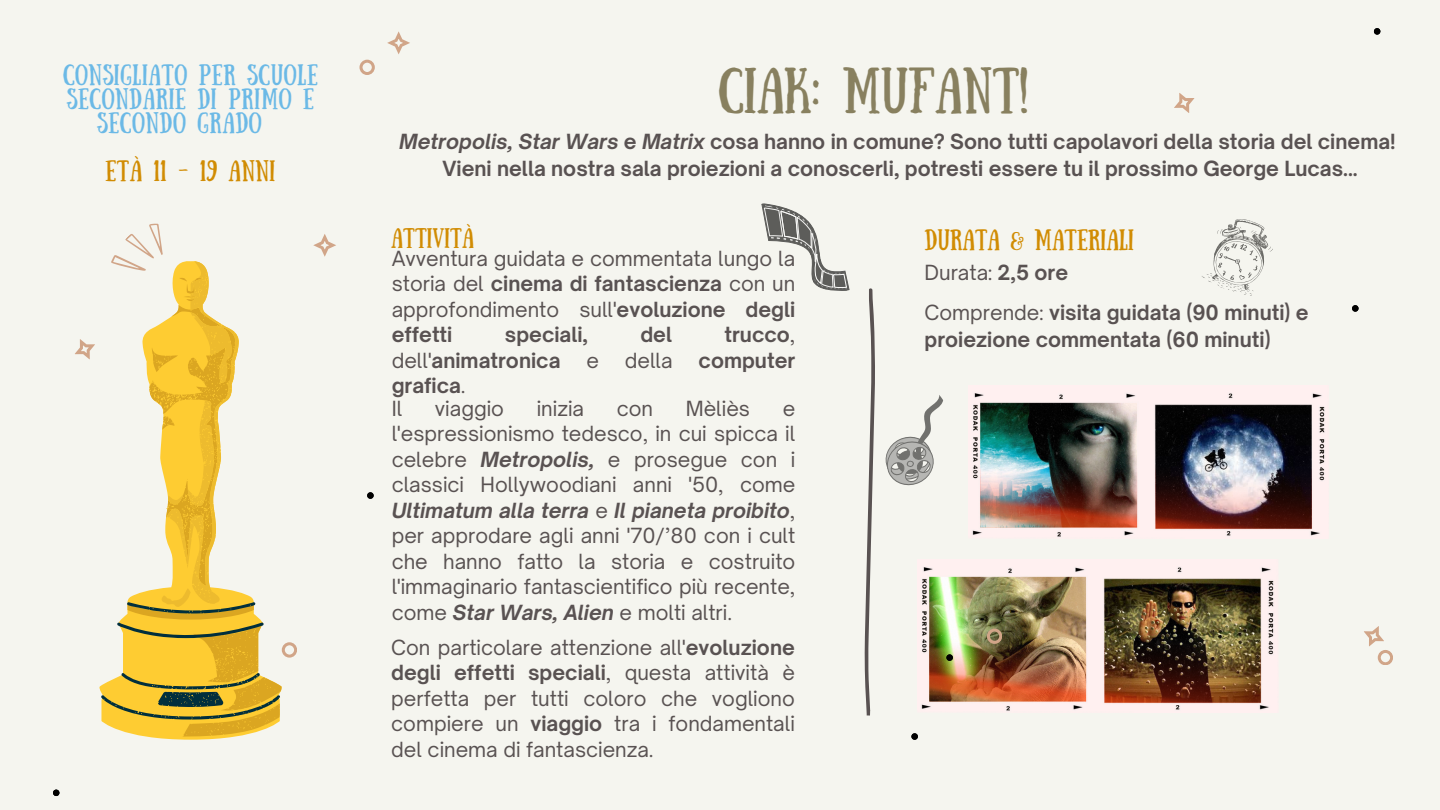
<style>
.page{position:relative;width:1440px;height:810px;background:#f5f5ef}
.page>*{position:absolute;margin:0;border:0;box-sizing:border-box;transform-origin:0 0}
.t1{font:46px "Sunday";color:#88805f}
.t2{font:21px "Sunday";letter-spacing:.025em;color:#6bb9e6}
.t3{font:21px "Sunday";color:#d18c03}
.t4{font:21px "Sunday";letter-spacing:.025em;color:#d18c03}
.t5{font:20px/25.5px "Open Sauce One";color:#595252;text-align:justify}
.t6{font:700 20px/27.8px "Open Sauce One";color:#595252;text-align:center}
.t7{font:20px "Sunday";color:#d18c03}
.s1{font-style:italic}
.s2{font-weight:700}
.s3{font-weight:400}
.s4{font-weight:700;font-style:italic}
</style>
<div class="page">
<svg style="left:99px;top:685px;width:133px;height:55px"></svg>
<svg style="left:127px;top:720px;width:153px;height:17px;fill:#f7cc32"></svg>
<img style="left:959px;top:567px;width:315px;height:144px">
<img style="left:972px;top:393px;width:353px;height:144px">
<svg style="left:1201px;top:219px;width:72px;height:77px"></svg>
<svg style="left:359px;top:60px;width:15px;height:15px"></svg>
<svg style="left:101px;top:223px;width:196px;height:497px"></svg>
<svg style="left:367px;top:492px;width:7px;height:7px"></svg>
<svg style="left:911px;top:733px;width:7px;height:7px"></svg>
<svg style="left:761px;top:203px;width:198px;height:513px"></svg>
<svg style="left:1374px;top:28px;width:6px;height:7px"></svg>
<svg style="left:53px;top:790px;width:6px;height:6px"></svg>
<svg style="left:1352px;top:305px;width:7px;height:7px"></svg>
<svg style="left:987px;top:629px;width:15px;height:15px"></svg>
<svg style="left:75px;top:339px;width:20px;height:21px"></svg>
<svg style="left:1174px;top:93px;width:21px;height:20px"></svg>
<svg style="left:313px;top:234px;width:23px;height:23px"></svg>
<svg style="left:387px;top:31px;width:23px;height:23px"></svg>
<svg style="left:1364px;top:626px;width:29px;height:39px"></svg>
<p class="t2" style="left:63px;top:60px;width:256px">CONSIGLIATO PER SCUOLE</p>
<p class="t2" style="left:67px;top:84px;width:249px">SECONDARIE DI PRIMO E</p>
<p class="t2" style="left:97px;top:108px;width:166px">SECONDO GRADO</p>
<p class="t4" style="left:105px;top:156px;width:172px">ETÀ 11 - 19 ANNI</p>
<p class="t1" style="left:719px;top:59px;width:311px">CIAK: MUFANT!</p>
<h2 class="t6" style="left:399px;top:127px;width:998px"><span class="s1">Metropolis, Star Wars</span> e <span class="s1">Matrix</span> cosa hanno in comune? Sono tutti capolavori della storia del cinema!<br>Vieni nella nostra sala proiezioni a conoscerli, potresti essere tu il prossimo George Lucas...</h2>
<p class="t7" style="left:391px;top:224px;width:84px">ATTIVITÀ</p>
<p class="t5" style="left:392px;top:245px;width:405px">Avventura guidata e commentata lungo la storia del <span class="s2">cinema di fantascienza</span> con un approfondimento sull'<span class="s2">evoluzione degli effetti</span></p>
<p class="t6" style="left:505px;top:321px;width:85px">speciali,</p>
<p class="t6" style="left:640px;top:321px;width:33px">del</p>
<p class="t6" style="left:725px;top:321px;width:72px">trucco<span class="s3">,</span></p>
<p class="t6" style="left:392px;top:346px;width:170px"><span class="s3">dell'</span>animatronica</p>
<p class="t5" style="left:586px;top:347px;width:14px">e</p>
<p class="t5" style="left:625px;top:347px;width:49px">della</p>
<p class="t6" style="left:699px;top:346px;width:98px">computer</p>
<p class="t6" style="left:392px;top:372px;width:76px">grafica<span class="s3">.</span></p>
<p class="t5" style="left:392px;top:395px;width:12px">Il</p>
<p class="t5" style="left:435px;top:395px;width:71px">viaggio</p>
<p class="t5" style="left:537px;top:395px;width:49px">inizia</p>
<p class="t5" style="left:617px;top:395px;width:38px">con</p>
<p class="t5" style="left:686px;top:395px;width:66px">Mèliès</p>
<p class="t5" style="left:392px;top:395px;width:405px;text-indent:391px">e l'espressionismo tedesco, in cui spicca il celebre <span class="s4">Metropolis,</span> e prosegue con i classici Hollywoodiani anni '50, come <span class="s4">Ultimatum alla terra</span> e <span class="s4">Il pianeta proibito</span>, per approdare agli anni '70/’80 con i cult che hanno fatto la storia e costruito l'immaginario fantascientifico più recente, come <span class="s4">Star Wars, Alien</span> e molti altri.</p>
<p class="t5" style="left:391px;top:634px;width:405px">Con particolare attenzione all'<span class="s2">evoluzione degli effetti speciali</span>, questa attività è perfetta per tutti coloro che vogliono compiere un <span class="s2">viaggio</span> tra i fondamentali del cinema di fantascienza.</p>
<p class="t3" style="left:925px;top:225px;width:211px">DURATA &amp; MATERIALI</p>
<p class="t5" style="left:925px;top:260px;width:145px">Durata: <span class="s2">2,5 ore</span></p>
<p class="t6" style="left:925px;top:298px;width:386px;text-align:left"><span class="s3">Comprende:</span> visita guidata (90 minuti) e proiezione commentata (60 minuti)</p>
</div>
